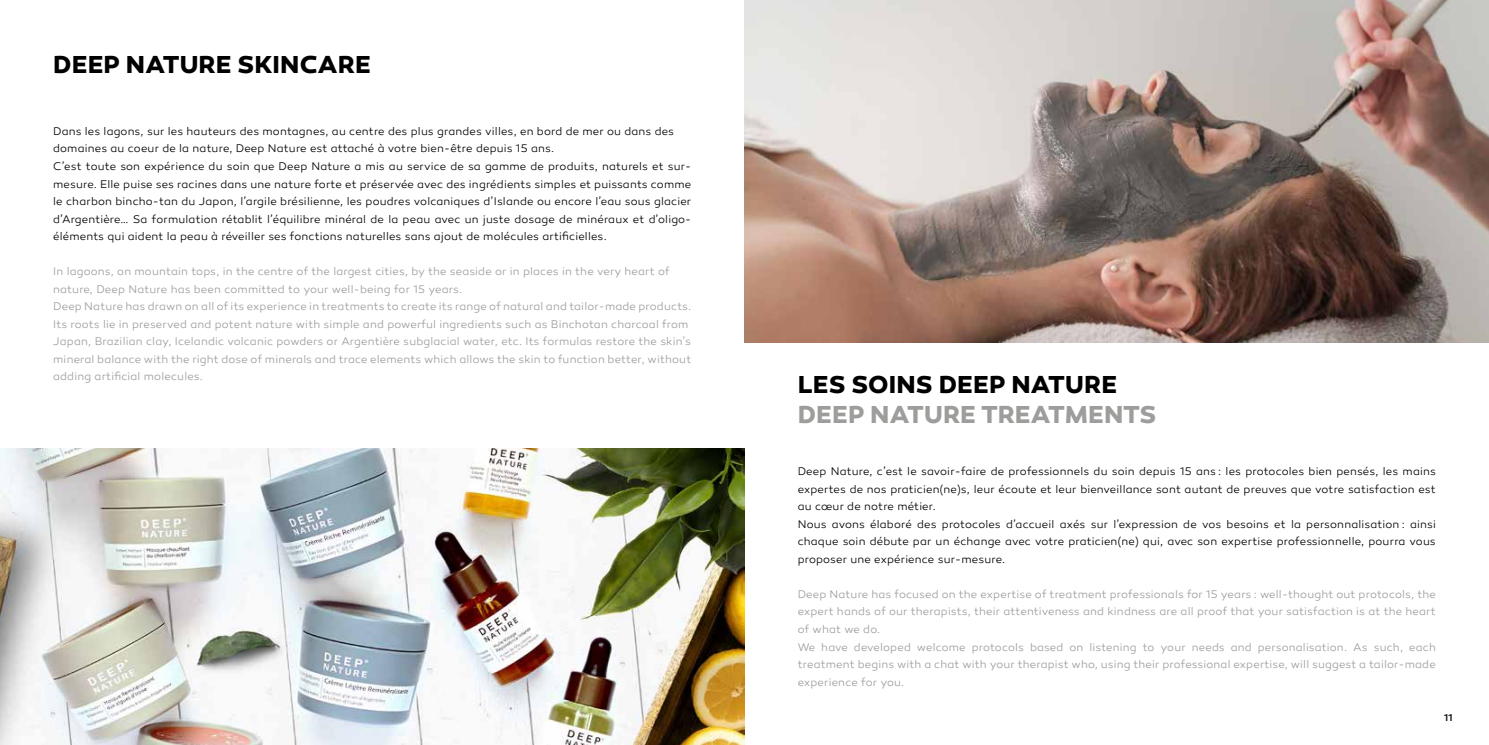
<style>
.page{position:relative;width:1489px;height:745px;background:#fff}
.page>*{position:absolute;margin:0;border:0;box-sizing:border-box;transform-origin:0 0}
.t1{font:700 25px "Canaro";letter-spacing:.005em;color:#000}
.t2{font:700 25px "Canaro";letter-spacing:.005em;color:#9d9d9c}
.t3{font:300 11.25px/17.5px "Canaro";letter-spacing:.015em;color:#000}
.t4{font:300 11.25px/17.5px "Canaro";letter-spacing:.015em;color:#9d9d9c}
.t5{font:500 10px "Canaro";color:#000}
</style>
<div class="page">
<img style="left:0;top:448px;width:744px;height:296px">
<img style="left:744px;top:0;width:744px;height:343px">
<h1 class="t1" style="left:53px;top:49px;width:319px">DEEP NATURE SKINCARE</h1>
<p class="t3" style="left:53px;top:122px;width:639px">Dans les lagons, sur les hauteurs des montagnes, au centre des plus grandes villes, en bord de mer ou dans des domaines au coeur de la nature, Deep Nature est attaché à votre bien-être depuis 15 ans.<br>C’est toute son expérience du soin que Deep Nature a mis au service de sa gamme de produits, naturels et sur&shy;mesure. Elle puise ses racines dans une nature forte et préservée avec des ingrédients simples et puissants comme le charbon bincho-tan du Japon, l’argile brésilienne, les poudres volcaniques d’Islande ou encore l’eau sous glacier d’Argentière… Sa formulation rétablit l’équilibre minéral de la peau avec un juste dosage de minéraux et d’oligo&shy;éléments qui aident la peau à réveiller ses fonctions naturelles sans ajout de molécules artificielles.</p>
<p class="t4" style="left:53px;top:262px;width:639px">In lagoons, on mountain tops, in the centre of the largest cities, by the seaside or in places in the very heart of nature, Deep Nature has been committed to your well-being for 15 years.<br>Deep Nature has drawn on all of its experience in treatments to create its range of natural and tailor-made products.<br>Its roots lie in preserved and potent nature with simple and powerful ingredients such as Binchotan charcoal from Japan, Brazilian clay, Icelandic volcanic powders or Argentière subglacial water, etc. Its formulas restore the skin’s mineral balance with the right dose of minerals and trace elements which allows the skin to function better, without adding artificial molecules.</p>
<h1 class="t1" style="left:797px;top:368px;width:321px">LES SOINS DEEP NATURE</h1>
<h1 class="t2" style="left:797px;top:398px;width:360px">DEEP NATURE TREATMENTS</h1>
<p class="t3" style="left:797px;top:462px;width:639px">Deep Nature, c’est le savoir-faire de professionnels du soin depuis 15 ans : les protocoles bien pensés, les mains expertes de nos praticien(ne)s, leur écoute et leur bienveillance sont autant de preuves que votre satisfaction est au cœur de notre métier.<br>Nous avons élaboré des protocoles d’accueil axés sur l’expression de vos besoins et la personnalisation : ainsi chaque soin débute par un échange avec votre praticien(ne) qui, avec son expertise professionnelle, pourra vous proposer une expérience sur-mesure.</p>
<p class="t4" style="left:797px;top:585px;width:639px">Deep Nature has focused on the expertise of treatment professionals for 15 years : well-thought out protocols, the expert hands of our therapists, their attentiveness and kindness are all proof that your satisfaction is at the heart of what we do.<br>We have developed welcome protocols based on listening to your needs and personalisation. As such, each treatment begins with a chat with your therapist who, using their professional expertise, will suggest a tailor-made experience for you.</p>
<p class="t5" style="left:1443px;top:711px;width:10px">11</p>
</div>
